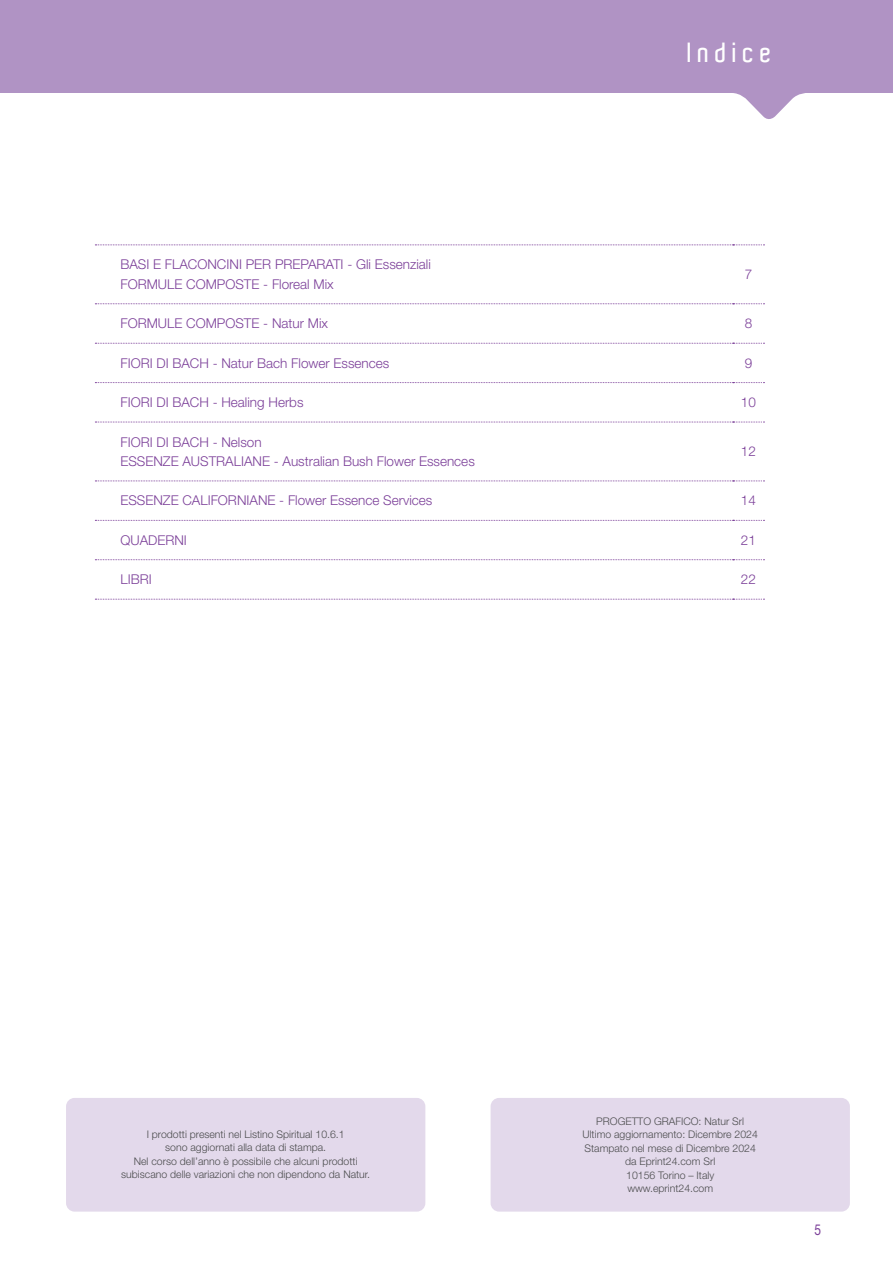
<style>
.page{position:relative;width:893px;height:1263px;background:#fff}
.page>*{position:absolute;margin:0;border:0;box-sizing:border-box;transform-origin:0 0}
.t1{font:600 27px "Aldo";letter-spacing:.2em;color:#fff}
.t2{font:15px "Helvetica Neue LT Std";color:#7c4099;scale:.8 1}
.t3{font:300 13.5px "Helvetica Neue LT Std";color:#7c4099}
.t4{font:300 10.5px "Helvetica Neue LT Std";color:#4b4c4d}
</style>
<div class="page">
<svg style="left:0;top:0;width:893px;height:119px;fill:#b093c4"></svg>
<div style="left:66px;top:1098px;width:359px;height:113px;background:#e3d9eb;border-radius:9px"></div>
<div style="left:491px;top:1098px;width:359px;height:113px;background:#e3d9eb;border-radius:9px"></div>
<svg style="left:95px;top:520px;width:669px;height:1px"></svg>
<svg style="left:95px;top:559px;width:669px;height:1px"></svg>
<svg style="left:95px;top:599px;width:669px;height:1px"></svg>
<svg style="left:95px;top:244px;width:669px;height:1px"></svg>
<svg style="left:95px;top:343px;width:669px;height:1px"></svg>
<svg style="left:95px;top:303px;width:669px;height:1px"></svg>
<svg style="left:95px;top:382px;width:669px;height:1px"></svg>
<svg style="left:95px;top:422px;width:669px;height:1px"></svg>
<svg style="left:95px;top:481px;width:669px;height:1px"></svg>
<p class="t3" style="left:120px;top:256px;width:312px">BASI E FLACONCINI PER PREPARATI - Gli Essenziali</p>
<p class="t3" style="left:120px;top:276px;width:215px">FORMULE COMPOSTE - Floreal Mix</p>
<p class="t1" style="left:688px;top:37px;width:86px">Indice</p>
<p class="t3" style="left:745px;top:266px;width:9px">7</p>
<p class="t3" style="left:120px;top:315px;width:209px">FORMULE COMPOSTE - Natur Mix</p>
<p class="t3" style="left:745px;top:315px;width:9px">8</p>
<p class="t3" style="left:120px;top:355px;width:270px">FIORI DI BACH - Natur Bach Flower Essences</p>
<p class="t3" style="left:745px;top:355px;width:9px">9</p>
<p class="t3" style="left:120px;top:394px;width:185px">FIORI DI BACH - Healing Herbs</p>
<p class="t3" style="left:741px;top:394px;width:17px">10</p>
<p class="t3" style="left:120px;top:433px;width:143px">FIORI DI BACH - Nelson</p>
<p class="t3" style="left:120px;top:453px;width:356px">ESSENZE AUSTRALIANE - Australian Bush Flower Essences</p>
<p class="t3" style="left:741px;top:443px;width:17px">12</p>
<p class="t3" style="left:120px;top:492px;width:313px">ESSENZE CALIFORNIANE - Flower Essence Services</p>
<p class="t3" style="left:741px;top:492px;width:17px">14</p>
<p class="t3" style="left:120px;top:532px;width:68px">QUADERNI</p>
<p class="t3" style="left:741px;top:532px;width:17px">21</p>
<p class="t3" style="left:120px;top:571px;width:33px">LIBRI</p>
<p class="t3" style="left:741px;top:571px;width:17px">22</p>
<p class="t4" style="left:147px;top:1128px;width:199px">I prodotti presenti nel Listino Spiritual 10.6.1</p>
<p class="t4" style="left:165px;top:1141px;width:163px">sono aggiornati alla data di stampa.</p>
<p class="t4" style="left:134px;top:1155px;width:225px">Nel corso dell’anno è possibile che alcuni prodotti</p>
<p class="t4" style="left:121px;top:1168px;width:250px">subiscano delle variazioni che non dipendono da Natur.</p>
<p class="t4" style="left:596px;top:1114px;width:149px">PROGETTO GRAFICO: Natur Srl</p>
<p class="t4" style="left:582px;top:1128px;width:177px">Ultimo aggiornamento: Dicembre 2024</p>
<p class="t4" style="left:585px;top:1141px;width:173px">Stampato nel mese di Dicembre 2024</p>
<p class="t4" style="left:625px;top:1155px;width:92px">da Eprint24.com Srl</p>
<p class="t4" style="left:626px;top:1168px;width:90px">10156 Torino – Italy</p>
<p class="t4" style="left:627px;top:1182px;width:87px">www.eprint24.com</p>
<h2 class="t2" style="left:814px;top:1221px;width:10px">5</h2>
</div>
